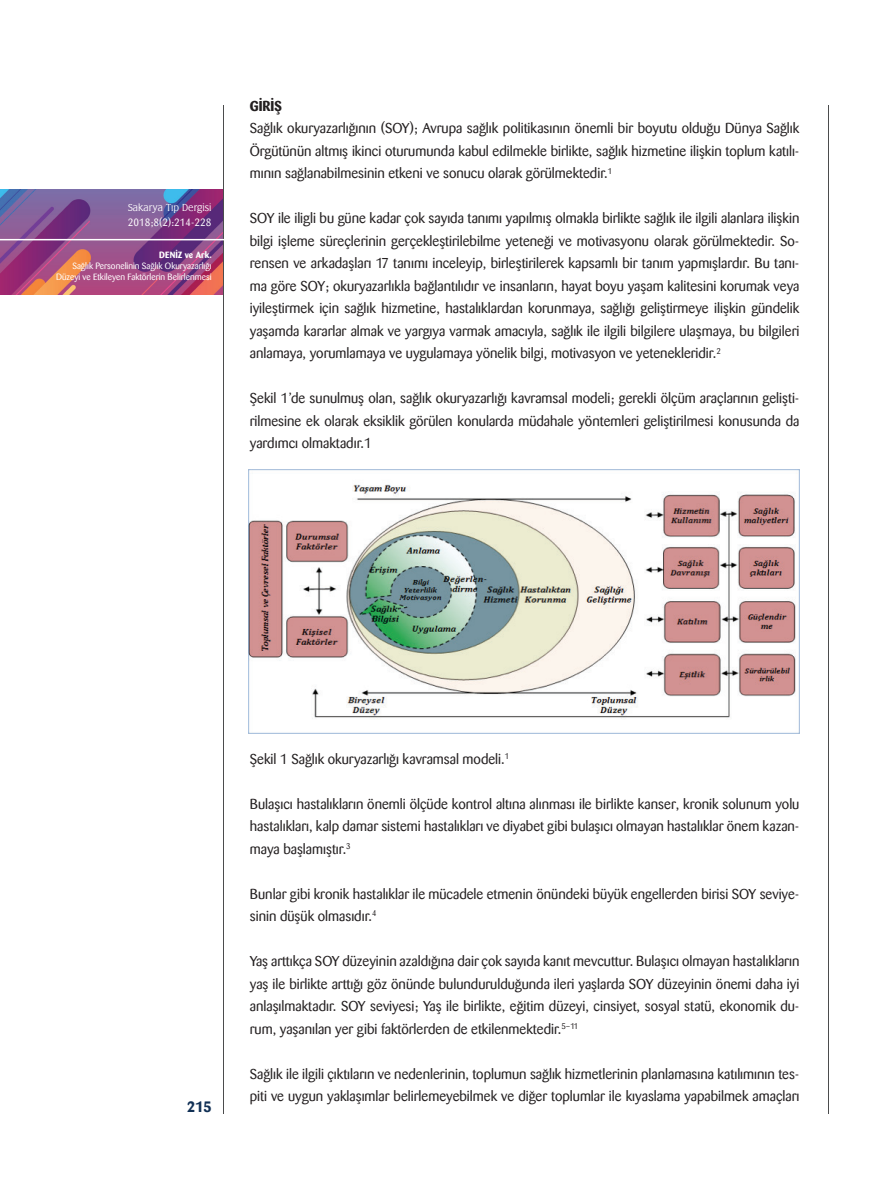
<style>
.page{position:relative;width:893px;height:1191px;background:#fff}
.page>*{position:absolute;margin:0;border:0;box-sizing:border-box;transform-origin:0 0}
.t1{font:700 15px "Barmeno";color:#113055}
.t2{font:14.25px/22.5px "Barmeno";color:#231f20;text-align:justify}
.t3{font:700 14.25px "Barmeno";color:#231f20}
.t4{font:300 10.5px "Flange";color:#fff}
.t5{font:10.5px "Barmeno";color:#fff}
.t6{font:9px/10.8px "Barmeno";color:#fff;text-align:right}
.t7{font:700 9px "Barmeno";color:#fff}
</style>
<div class="page">
<img style="left:0;top:189px;width:224px;height:105px">
<hr style="left:224px;top:105px;width:1px;height:1008px;background:#4b4c4d">
<hr style="left:828px;top:105px;width:1px;height:1008px;background:#4b4c4d">
<hr style="left:0;top:239px;width:224px;height:1px;background:#fff">
<img style="left:248px;top:469px;width:551px;height:264px">
<p class="t4" style="left:128px;top:202px;width:85px">Sakarya Tıp Dergisi</p>
<p class="t5" style="left:128px;top:217px;width:85px">2018;8(2):214-228</p>
<p class="t7" style="left:159px;top:249px;width:54px">DENİZ ve Ark.</p>
<p class="t6" style="left:56px;top:260px;width:157px">Sağlık Personelinin Sağlık Okuryazarlığı<br>Düzeyi ve Etkileyen Faktörlerin Belirlenmesi</p>
<p class="t3" style="left:250px;top:97px;width:34px">GİRİŞ</p>
<p class="t2" style="left:250px;top:117px;width:551px">Sağlık okuryazarlığının (SOY); Avrupa sağlık politikasının önemli bir boyutu olduğu Dünya Sağlık Örgütünün altmış ikinci oturumunda kabul edilmekle birlikte, sağlık hizmetine ilişkin toplum katılı&shy;mının sağlanabilmesinin etkeni ve sonucu olarak görülmektedir.<sup>1</sup></p>
<p class="t2" style="left:250px;top:207px;width:551px">SOY ile iligli bu güne kadar çok sayıda tanımı yapılmış olmakla birlikte sağlık ile ilgili alanlara ilişkin bilgi işleme süreçlerinin gerçekleştirilebilme yeteneği ve motivasyonu olarak görülmektedir. So&shy;rensen ve arkadaşları 17 tanımı inceleyip, birleştirilerek kapsamlı bir tanım yapmışlardır. Bu tanı&shy;ma göre SOY; okuryazarlıkla bağlantılıdır ve insanların, hayat boyu yaşam kalitesini korumak veya iyileştirmek için sağlık hizmetine, hastalıklardan korunmaya, sağlığı geliştirmeye ilişkin gündelik yaşamda kararlar almak ve yargıya varmak amacıyla, sağlık ile ilgili bilgilere ulaşmaya, bu bilgileri anlamaya, yorumlamaya ve uygulamaya yönelik bilgi, motivasyon ve yetenekleridir.<sup>2</sup></p>
<p class="t2" style="left:250px;top:387px;width:551px">Şekil 1’de sunulmuş olan, sağlık okuryazarlığı kavramsal modeli; gerekli ölçüm araçlarının gelişti&shy;rilmesine ek olarak eksiklik görülen konularda müdahale yöntemleri geliştirilmesi konusunda da yardımcı olmaktadır.1</p>
<p class="t1" style="left:187px;top:1097px;width:26px">215</p>
<p class="t2" style="left:250px;top:747px;width:261px">Şekil 1 Sağlık okuryazarlığı kavramsal modeli.<sup>1</sup></p>
<p class="t2" style="left:250px;top:792px;width:551px">Bulaşıcı hastalıkların önemli ölçüde kontrol altına alınması ile birlikte kanser, kronik solunum yolu hastalıkları, kalp damar sistemi hastalıkları ve diyabet gibi bulaşıcı olmayan hastalıklar önem kazan&shy;maya başlamıştır.<sup>3</sup></p>
<p class="t2" style="left:250px;top:882px;width:551px">Bunlar gibi kronik hastalıklar ile mücadele etmenin önündeki büyük engellerden birisi SOY seviye&shy;sinin düşük olmasıdır.<sup>4</sup></p>
<p class="t2" style="left:250px;top:950px;width:551px">Yaş arttıkça SOY düzeyinin azaldığına dair çok sayıda kanıt mevcuttur. Bulaşıcı olmayan hastalıkların yaş ile birlikte arttığı göz önünde bulundurulduğunda ileri yaşlarda SOY düzeyinin önemi daha iyi anlaşılmaktadır. SOY seviyesi; Yaş ile birlikte, eğitim düzeyi, cinsiyet, sosyal statü, ekonomik du&shy;rum, yaşanılan yer gibi faktörlerden de etkilenmektedir.<sup>5–11</sup></p>
<p class="t2" style="left:250px;top:1062px;width:551px">Sağlık ile ilgili çıktıların ve nedenlerinin, toplumun sağlık hizmetlerinin planlamasına katılımının tes&shy;piti ve uygun yaklaşımlar belirlemeyebilmek ve diğer toplumlar ile kıyaslama yapabilmek amaçları</p>
</div>
